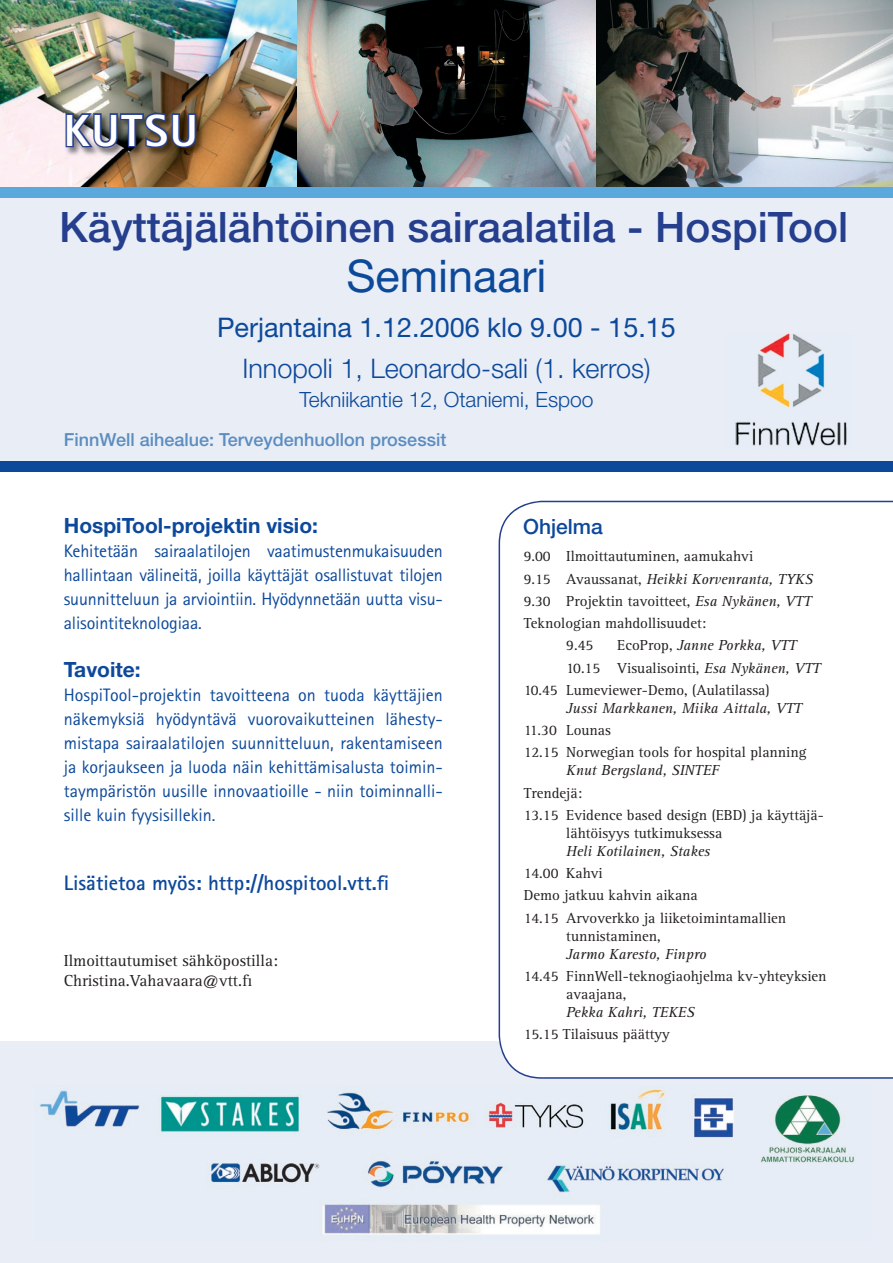
<style>
.page{position:relative;width:893px;height:1263px;background:#fff}
.page>*{position:absolute;margin:0;border:0;box-sizing:border-box;transform-origin:0 0}
.t1{font:45px "Helvetica Neue";color:#0d499a}
.t2{font:800 45px "Rotis Sans Serif";letter-spacing:.05em;color:#fff}
.t3{font:500 42px "Helvetica Neue";color:#253f8e}
.t4{font:27px "Helvetica Neue";color:#0d499a}
.t5{font:300 27px "Helvetica Neue";color:#0d499a}
.t6{font:700 21px "Rotis Sans Serif";color:#0d499a}
.t7{font:700 21px "Helvetica Neue";color:#0d499a}
.t8{font:300 21px "Helvetica Neue";color:#0d499a}
.t9{font:500 21px "Helvetica Neue";color:#0d499a}
.t10{font:18px/24px "Rotis Sans Serif";letter-spacing:-.005em;color:#0d499a;text-align:justify}
.t11{font:500 18px "Helvetica Neue";color:#5c8dc0}
.t12{font:16.5px/19.8px "Rotis Serif";color:#231f20}
.t13{font:15px/22.2px "Rotis Serif";color:#231f20}
.t14{font:italic 15px "Rotis Serif";color:#231f20}
.s1{font-style:normal}
.s2{font-style:italic}
</style>
<div class="page">
<img style="left:595px;top:0;width:298px;height:187px">
<div style="left:0;top:196px;width:893px;height:271px;background:#e8edf6"></div>
<img style="left:0;top:0;width:298px;height:187px">
<img style="left:298px;top:0;width:297px;height:187px">
<div style="left:0;top:1042px;width:893px;height:221px;background:#e8edf6"></div>
<div style="left:0;top:187px;width:893px;height:11px;background:#5ba8dc"></div>
<img style="left:735px;top:334px;width:112px;height:112px">
<div style="left:0;top:461px;width:893px;height:11px;background:#0d499a"></div>
<svg style="left:499px;top:501px;width:394px;height:578px"></svg>
<img style="left:39px;top:1089px;width:816px;height:146px">
<img style="left:65px;top:111px;width:141px;height:47px">
<img style="left:64px;top:111px;width:134px;height:38px">
<h1 class="t2" style="left:64px;top:102px;width:136px">KUTSU</h1>
<h2 class="t3" style="left:59px;top:202px;width:791px">Käyttäjälähtöinen sairaalatila - HospiTool</h2>
<h1 class="t1" style="left:346px;top:249px;width:202px">Seminaari</h1>
<h3 class="t4" style="left:217px;top:311px;width:460px">Perjantaina 1.12.2006 klo 9.00 - 15.15</h3>
<h3 class="t5" style="left:242px;top:352px;width:410px">Innopoli 1, Leonardo-sali (1. kerros)</h3>
<h3 class="t8" style="left:299px;top:387px;width:296px">Tekniikantie 12, Otaniemi, Espoo</h3>
<p class="t11" style="left:64px;top:428px;width:384px">FinnWell aihealue: Terveydenhuollon prosessit</p>
<h3 class="t7" style="left:64px;top:513px;width:256px">HospiTool-projektin visio:</h3>
<p class="t10" style="left:64px;top:539px;width:381px">Kehitetään sairaalatilojen vaatimustenmukaisuuden hallintaan välineitä, joilla käyttäjät osallistuvat tilojen suunnitteluun ja arviointiin. Hyödynnetään uutta visu&shy;alisointiteknologiaa.</p>
<h3 class="t7" style="left:64px;top:657px;width:79px">Tavoite:</h3>
<p class="t10" style="left:64px;top:683px;width:381px">HospiTool-projektin tavoitteena on tuoda käyttäjien näkemyksiä hyödyntävä vuorovaikutteinen lähesty&shy;mistapa sairaalatilojen suunnitteluun, rakentamiseen ja korjaukseen ja luoda näin kehittämisalusta toimin&shy;taympäristön uusille innovaatioille - niin toiminnalli&shy;sille kuin fyysisillekin.</p>
<h3 class="t6" style="left:64px;top:869px;width:327px">Lisätietoa myös: http://hospitool.vtt.fi</h3>
<p class="t12" style="left:64px;top:951px;width:216px">Ilmoittautumiset sähköpostilla:<br>Christina.Vahavaara@vtt.fi</p>
<h3 class="t9" style="left:523px;top:514px;width:81px">Ohjelma</h3>
<p class="t13" style="left:524px;top:546px;width:231px">9.00 Ilmoittautuminen, aamukahvi</p>
<p class="t14" style="left:524px;top:570px;width:291px"><span class="s1">9.15 Avaussanat,</span> Heikki Korvenranta, TYKS</p>
<p class="t13" style="left:524px;top:590px;width:289px">9.30 Projektin tavoitteet, <span class="s2">Esa Nykänen, VTT</span></p>
<p class="t13" style="left:524px;top:612px;width:184px">Teknologian mahdollisuudet:</p>
<p class="t13" style="left:566px;top:635px;width:28px">9.45</p>
<p class="t14" style="left:617px;top:637px;width:181px"><span class="s1">EcoProp,</span> Janne Porkka, VTT</p>
<p class="t13" style="left:566px;top:657px;width:256px">10.15 Visualisointi, <span class="s2">Esa Nykänen, VTT</span></p>
<p class="t13" style="left:524px;top:679px;width:247px">10.45 Lumeviewer-Demo, (Aulatilassa)</p>
<p class="t14" style="left:566px;top:699px;width:237px">Jussi Markkanen, Miika Aittala, VTT</p>
<p class="t13" style="left:524px;top:719px;width:284px">11.30 Lounas<br>12.15 Norwegian tools for hospital planning</p>
<p class="t14" style="left:566px;top:762px;width:155px">Knut Bergsland, SINTEF</p>
<p class="t13" style="left:524px;top:782px;width:302px">Trendejä:<br>13.15 Evidence based design (EBD) ja käyttäjä-</p>
<p class="t13" style="left:566px;top:822px;width:157px">lähtöisyys tutkimuksessa</p>
<p class="t14" style="left:566px;top:842px;width:145px">Heli Kotilainen, Stakes</p>
<p class="t13" style="left:524px;top:862px;width:264px">14.00 Kahvi<br>Demo jatkuu kahvin aikana<br>14.15 Arvoverkko ja liiketoimintamallien</p>
<p class="t13" style="left:566px;top:925px;width:96px">tunnistaminen,</p>
<p class="t14" style="left:566px;top:945px;width:142px">Jarmo Karesto, Finpro</p>
<p class="t13" style="left:566px;top:967px;width:262px;line-height:18px;text-indent:-43px">14.45 FinnWell-teknogiaohjelma kv-yhteyksien avaajana,</p>
<p class="t14" style="left:566px;top:1003px;width:130px">Pekka Kahri, TEKES</p>
<p class="t13" style="left:524px;top:1023px;width:148px">15.15 Tilaisuus päättyy</p>
</div>
